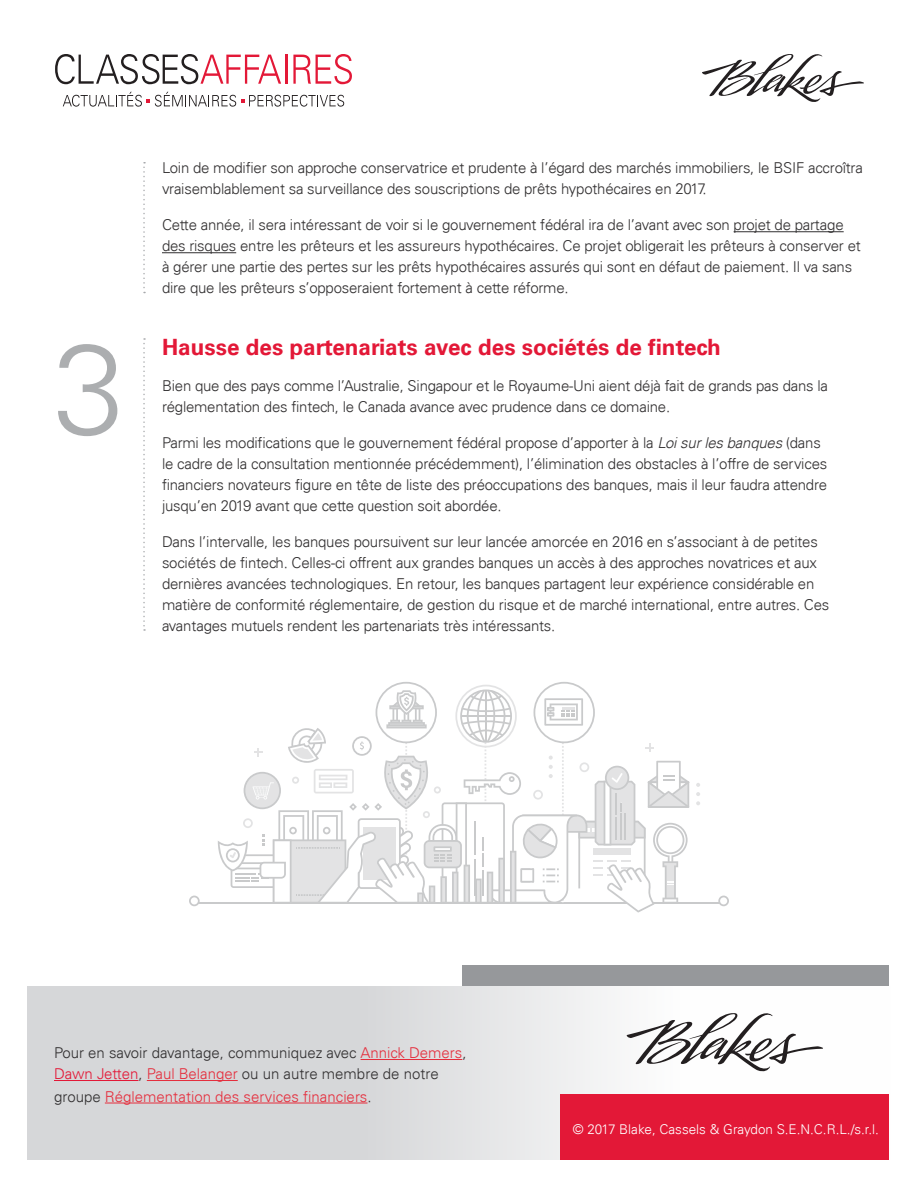
<style>
.page{position:relative;width:918px;height:1188px;background:#fff}
.page>*{position:absolute;margin:0;border:0;box-sizing:border-box;transform-origin:0 0}
.Body_Text{font:300 127.5px "Univers 45";color:#acaeb0}
.Body_Text-2{font:700 22.5px "Univers 65";color:#e31837}
.body{font:300 15px/21px "Univers 45";letter-spacing:-.015em;color:#323031}
.t1{font:300 15px "Univers 45";color:#e52e3d}
.Title_2{font:300 13.5px "Univers 45";color:#fff}
.s1{font-style:italic}
.s2{color:#e52e3d}
.s3{color:#e31837}
.s4{color:#323031}
</style>
<div class="page">
<hr style="left:194px;top:902px;width:530px;height:2px;background:#939598">
<svg style="left:189px;top:896px;width:11px;height:10px"></svg>
<svg style="left:718px;top:896px;width:11px;height:10px"></svg>
<svg style="left:696px;top:783px;width:4px;height:22px"></svg>
<svg style="left:218px;top:682px;width:471px;height:230px"></svg>
<svg style="left:702px;top:54px;width:162px;height:48px"></svg>
<svg style="left:143px;top:338px;width:2px;height:293px"></svg>
<svg style="left:55px;top:54px;width:226px;height:30px"></svg>
<hr style="left:285px;top:54px;width:2px;height:30px;background:#e31837">
<svg style="left:293px;top:54px;width:59px;height:30px"></svg>
<svg style="left:63px;top:92px;width:281px;height:15px"></svg>
<div style="left:27px;top:986px;width:864px;height:174px;background:linear-gradient(to right,#cbccce,#fff)"></div>
<div style="left:560px;top:1094px;width:329px;height:66px;background:#e31837"></div>
<svg style="left:625px;top:1012px;width:198px;height:61px"></svg>
<div style="left:462px;top:966px;width:427px;height:20px;background:#96989b"></div>
<hr style="left:361px;top:1059px;width:101px;height:1px;background:#e52e3d">
<hr style="left:54px;top:1080px;width:84px;height:1px;background:#e31837">
<hr style="left:147px;top:1080px;width:91px;height:1px;background:#e52e3d">
<hr style="left:105px;top:1103px;width:262px;height:1px;background:#e52e3d">
<hr style="left:734px;top:231px;width:110px;height:1px;background:#323031">
<hr style="left:162px;top:252px;width:74px;height:1px;background:#323031">
<svg style="left:143px;top:162px;width:2px;height:131px"></svg>
<p class="Body_Text" style="left:54px;top:312px;width:72px">3</p>
<p class="body" style="left:162px;top:157px;width:702px">Loin de modifier son approche conservatrice et prudente à l’égard des marchés immobiliers, le BSIF accroîtra vraisemblablement sa surveillance des souscriptions de prêts hypothécaires en 2017.</p>
<p class="body" style="left:162px;top:214px;width:700px">Cette année, il sera intéressant de voir si le gouvernement fédéral ira de l’avant avec son projet de partage des risques entre les prêteurs et les assureurs hypothécaires. Ce projet obligerait les prêteurs à conserver et à gérer une partie des pertes sur les prêts hypothécaires assurés qui sont en défaut de paiement. Il va sans dire que les prêteurs s’opposeraient fortement à cette réforme.</p>
<p class="Body_Text-2" style="left:162px;top:334px;width:561px">Hausse des partenariats avec des sociétés de fintech</p>
<p class="body" style="left:162px;top:375px;width:668px">Bien que des pays comme l’Australie, Singapour et le Royaume-Uni aient déjà fait de grands pas dans la réglementation des fintech, le Canada avance avec prudence dans ce domaine.</p>
<p class="body" style="left:162px;top:432px;width:667px">Parmi les modifications que le gouvernement fédéral propose d’apporter à la <span class="s1">Loi sur les banques</span> (dans le cadre de la consultation mentionnée précédemment), l’élimination des obstacles à l’offre de services financiers novateurs figure en tête de liste des préoccupations des banques, mais il leur faudra attendre jusqu’en 2019 avant que cette question soit abordée.</p>
<p class="body" style="left:162px;top:531px;width:669px">Dans l’intervalle, les banques poursuivent sur leur lancée amorcée en 2016 en s’associant à de petites sociétés de fintech. Celles-ci offrent aux grandes banques un accès à des approches novatrices et aux dernières avancées technologiques. En retour, les banques partagent leur expérience considérable en matière de conformité réglementaire, de gestion du risque et de marché international, entre autres. Ces avantages mutuels rendent les partenariats très intéressants.</p>
<p class="body" style="left:54px;top:1042px;width:414px">Pour en savoir davantage, communiquez avec <span class="s2">Annick Demers</span>,<br><span class="s3">Dawn Jetten</span>, <span class="s2">Paul Belanger</span> ou un autre membre de notre</p>
<p class="t1" style="left:54px;top:1087px;width:319px"><span class="s4">groupe</span> Réglementation des services financiers<span class="s4">.</span></p>
<p class="Title_2" style="left:573px;top:1121px;width:308px">© 2017 Blake, Cassels &amp; Graydon S.E.N.C.R.L./s.r.l.</p>
</div>
